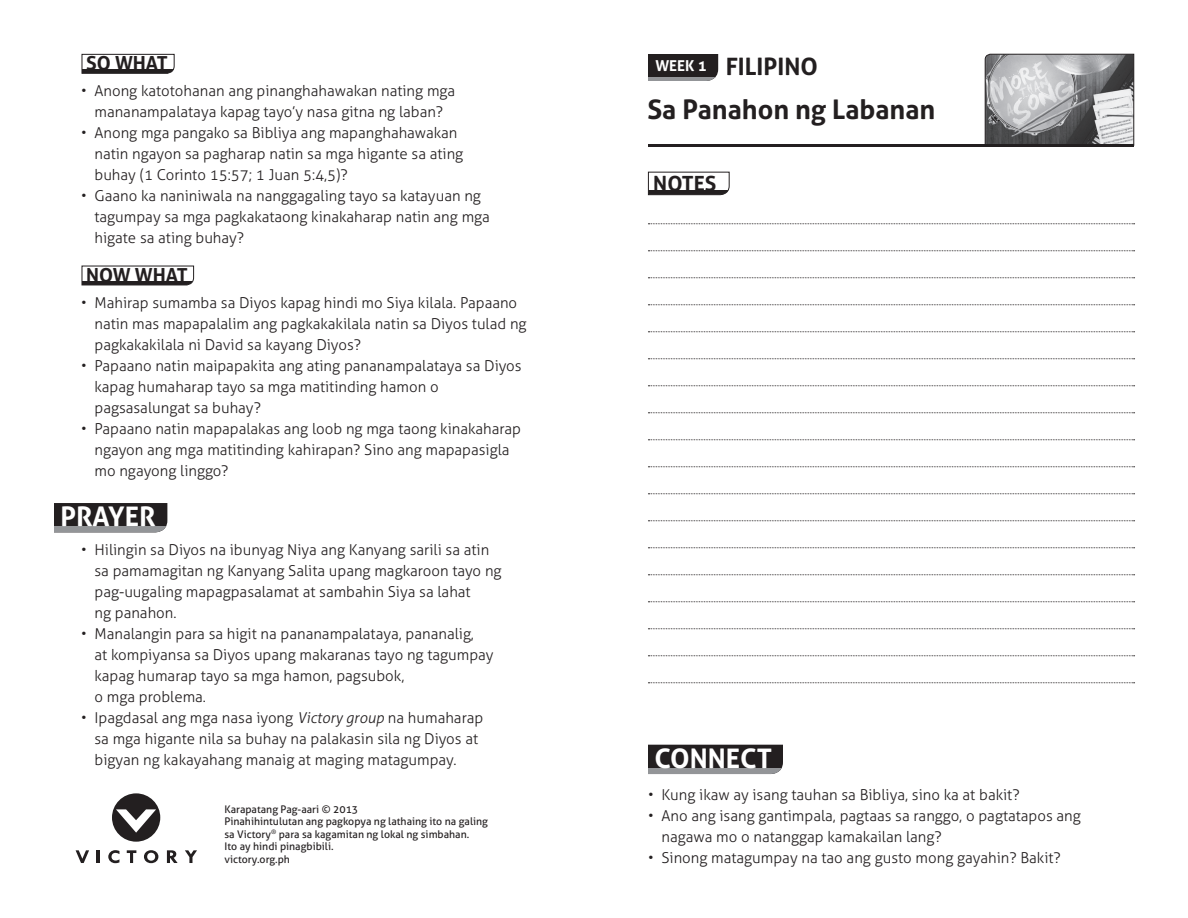
<style>
.page{position:relative;width:1188px;height:918px;background:#fff}
.page>*{position:absolute;margin:0;border:0;box-sizing:border-box;transform-origin:0 0}
.t1{font:700 27px "Aller";color:#231f20}
.t2{font:700 27px "Aller";color:#fff}
.t3{font:700 24px "Aller";color:#231f20}
.t4{font:700 21px "Aller";color:#231f20}
.t5{font:700 19.35px "Aller";color:#231f20}
.t6{font:300 15px/21px "Aller";color:#231f20}
.t7{font:700 15px "Aller";color:#fff}
.t8{font:10.5px/12.6px "Aller";color:#231f20}
.s1{font-style:italic}
</style>
<div class="page">
<svg style="left:112px;top:793px;width:48px;height:49px"></svg>
<svg style="left:76px;top:850px;width:13px;height:13px"></svg>
<svg style="left:97px;top:850px;width:3px;height:13px"></svg>
<svg style="left:108px;top:850px;width:11px;height:13px"></svg>
<svg style="left:127px;top:850px;width:9px;height:13px"></svg>
<svg style="left:144px;top:850px;width:14px;height:13px"></svg>
<svg style="left:167px;top:850px;width:11px;height:13px"></svg>
<svg style="left:185px;top:850px;width:12px;height:13px"></svg>
<svg style="left:648px;top:223px;width:487px;height:1px"></svg>
<svg style="left:648px;top:250px;width:487px;height:1px"></svg>
<svg style="left:648px;top:277px;width:487px;height:1px"></svg>
<svg style="left:648px;top:304px;width:487px;height:1px"></svg>
<svg style="left:648px;top:331px;width:487px;height:1px"></svg>
<svg style="left:648px;top:358px;width:487px;height:1px"></svg>
<svg style="left:648px;top:385px;width:487px;height:1px"></svg>
<svg style="left:648px;top:412px;width:487px;height:1px"></svg>
<svg style="left:648px;top:439px;width:487px;height:1px"></svg>
<svg style="left:648px;top:466px;width:487px;height:1px"></svg>
<svg style="left:648px;top:493px;width:487px;height:1px"></svg>
<svg style="left:648px;top:520px;width:487px;height:1px"></svg>
<svg style="left:648px;top:547px;width:487px;height:1px"></svg>
<svg style="left:648px;top:574px;width:487px;height:1px"></svg>
<svg style="left:648px;top:601px;width:487px;height:1px"></svg>
<svg style="left:648px;top:628px;width:487px;height:1px"></svg>
<svg style="left:648px;top:655px;width:487px;height:1px"></svg>
<svg style="left:648px;top:682px;width:487px;height:1px"></svg>
<div style="left:648px;top:745px;width:135px;height:23px;background:#231f20"></div>
<div style="left:648px;top:768px;width:135px;height:6px;background:#939598"></div>
<svg style="left:648px;top:171px;width:82px;height:25px"></svg>
<hr style="left:648px;top:144px;width:486px;height:3px;background:#231f20">
<div style="left:54px;top:503px;width:113px;height:24px;background:#231f20"></div>
<div style="left:54px;top:527px;width:113px;height:5px;background:#939598"></div>
<svg style="left:81px;top:54px;width:94px;height:20px"></svg>
<svg style="left:81px;top:265px;width:113px;height:21px"></svg>
<div style="left:648px;top:54px;width:70px;height:24px;background:#231f20"></div>
<hr style="left:648px;top:78px;width:70px;height:3px;background:#939598">
<svg style="left:985px;top:54px;width:149px;height:90px;background:#9d9d9f"></svg>
<p class="t5" style="left:86px;top:51px;width:83px">SO WHAT</p>
<p class="t6" style="left:81px;top:81px;width:376px;text-align:center">• Anong katotohanan ang pinanghahawakan nating mga mananampalataya kapag tayo’y nasa gitna ng laban?</p>
<p class="t6" style="left:94px;top:123px;width:370px;text-indent:-14px">• Anong mga pangako sa Bibliya ang mapanghahawakan natin ngayon sa pagharap natin sa mga higante sa ating buhay (1 Corinto 15:57; 1 Juan 5:4,5)?</p>
<p class="t6" style="left:94px;top:186px;width:397px;text-indent:-14px">• Gaano ka naniniwala na nanggagaling tayo sa katayuan ng tagumpay sa mga pagkakataong kinakaharap natin ang mga higate sa ating buhay?</p>
<p class="t5" style="left:86px;top:263px;width:16px">NOW</p>
<p class="t5" style="left:135px;top:263px;width:54px">WHAT</p>
<p class="t6" style="left:94px;top:292px;width:434px;text-indent:-14px">• Mahirap sumamba sa Diyos kapag hindi mo Siya kilala. Papaano natin mas mapapalalim ang pagkakakilala natin sa Diyos tulad ng pagkakakilala ni David sa kayang Diyos?</p>
<p class="t6" style="left:94px;top:355px;width:429px;text-indent:-14px">• Papaano natin maipapakita ang ating pananampalataya sa Diyos kapag humaharap tayo sa mga matitinding hamon o pagsasalungat sa buhay?</p>
<p class="t6" style="left:94px;top:418px;width:428px;text-indent:-14px">• Papaano natin mapapalakas ang loob ng mga taong kinakaharap ngayon ang mga matitinding kahirapan? Sino ang mapapasigla mo ngayong linggo?</p>
<h1 class="t2" style="left:60px;top:500px;width:97px">PRAYER</h1>
<p class="t6" style="left:94px;top:539px;width:409px;text-indent:-14px">• Hilingin sa Diyos na ibunyag Niya ang Kanyang sarili sa atin sa pamamagitan ng Kanyang Salita upang magkaroon tayo ng pag-uugaling mapagpasalamat at sambahin Siya sa lahat<br>ng panahon.</p>
<p class="t6" style="left:94px;top:623px;width:401px;text-indent:-14px">• Manalangin para sa higit na pananampalataya, pananalig,<br>at kompiyansa sa Diyos upang makaranas tayo ng tagumpay kapag humarap tayo sa mga hamon, pagsubok,<br>o mga problema.</p>
<p class="t6" style="left:94px;top:707px;width:390px;text-indent:-14px">• Ipagdasal ang mga nasa iyong <span class="s1">Victory group</span> na humaharap sa mga higante nila sa buhay na palakasin sila ng Diyos at bigyan ng kakayahang manaig at maging matagumpay.</p>
<p class="t8" style="left:224px;top:803px;width:265px">Karapatang Pag-aari © 2013<br>Pinahihintulutan ang pagkopya ng lathaing ito na galing sa Victory<sup>®</sup> para sa kagamitan ng lokal ng simbahan.<br>Ito ay hindi pinagbibili.<br>victory.org.ph</p>
<p class="t7" style="left:655px;top:57px;width:11px">WEE</p>
<h2 class="t3" style="left:685px;top:52px;width:134px"><sup>K</sup> <sup>1</sup> FILIPINO</h2>
<h1 class="t1" style="left:647px;top:92px;width:289px">SA PANAHON NG LABANAN</h1>
<h3 class="t4" style="left:653px;top:170px;width:14px">NOTE</h3>
<h3 class="t4" style="left:705px;top:170px;width:13px">S</h3>
<h1 class="t2" style="left:654px;top:742px;width:119px">CONNECT</h1>
<p class="t6" style="left:648px;top:785px;width:373px">• Kung ikaw ay isang tauhan sa Bibliya, sino ka at bakit?</p>
<p class="t6" style="left:662px;top:806px;width:421px;text-indent:-14px">• Ano ang isang gantimpala, pagtaas sa ranggo, o pagtatapos ang nagawa mo o natanggap kamakailan lang?</p>
<p class="t6" style="left:648px;top:848px;width:414px">• Sinong matagumpay na tao ang gusto mong gayahin? Bakit?</p>
</div>
